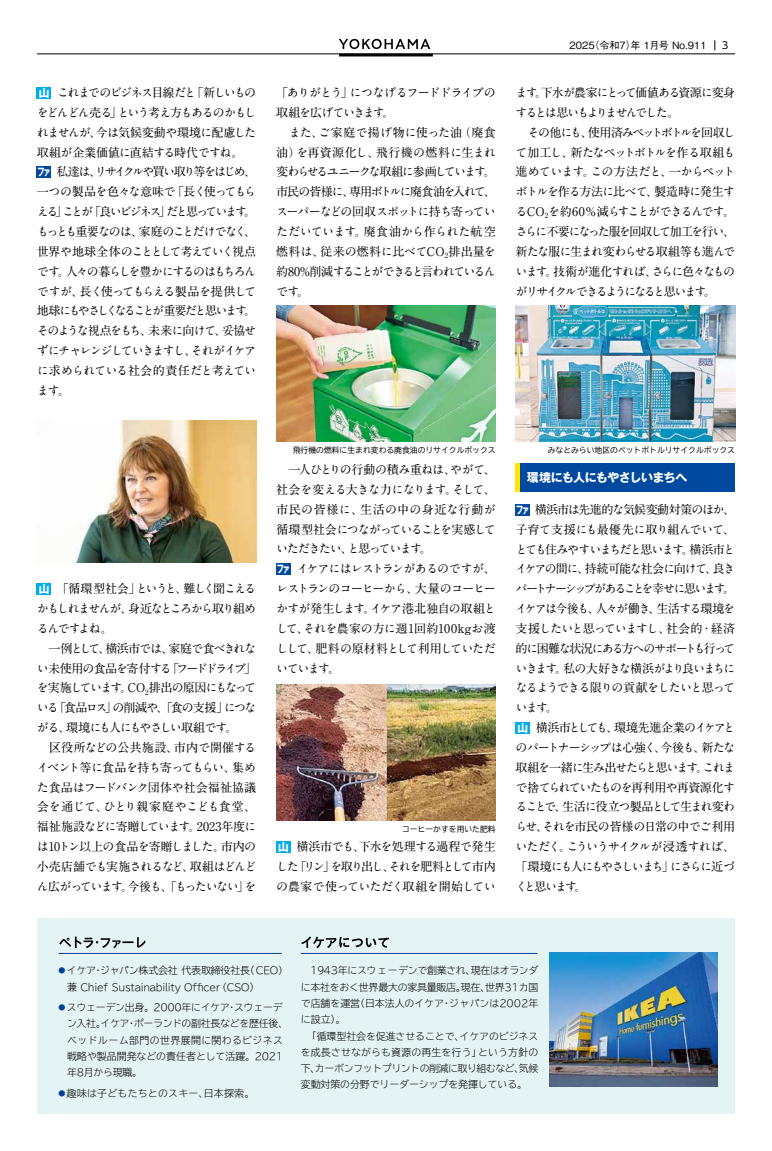
<style>
.page{position:relative;width:772px;height:1151px;background:#fff}
.page>*{position:absolute;margin:0;border:0;box-sizing:border-box;transform-origin:0 0}
.t1{font:700 12px/19.8px "A1 Mincho Std";letter-spacing:-.1em;color:#000}
.t2{font:700 12px/19.8px "A1 Mincho Std";letter-spacing:-.065em;color:#000}
.t3{font:700 12px/19.8px "A1 Mincho Std";letter-spacing:-.08em;color:#000}
.t4{font:700 12px "Gothic MB101 Pr 6 N";letter-spacing:-.045em;color:#fff}
.t5{font:500 10px "Gothic BBB Pr 6 N";color:#000}
.t6{font:300 9.9px/16.3px "TBUD Go Std Super";letter-spacing:-.015em;color:#000}
.t7{font:300 9.9px "TBUD Go Std Super";letter-spacing:.02em;color:#000}
.t8{font:9.9px "UD Shin M Go Pr 6 N";color:#000}
.t9{font:7.8px "TBUD Go Std";color:#000}
.s1{font-family:"Gothic MB101 Pr 6 N";font-size:10.6px;color:#fff}
.s2{font-size:6.9px;color:#003d96}
</style>
<div class="page">
<div style="left:37px;top:918px;width:697px;height:196px;background:#e4f3f4"></div>
<div style="left:37px;top:87px;width:14px;height:12px;background:#00acec"></div>
<div style="left:37px;top:167px;width:14px;height:11px;background:#00499f"></div>
<img style="left:75px;top:421px;width:181px;height:142px">
<div style="left:37px;top:583px;width:14px;height:12px;background:#00acec"></div>
<img style="left:276px;top:306px;width:219px;height:136px">
<div style="left:276px;top:563px;width:14px;height:12px;background:#00499f"></div>
<img style="left:276px;top:685px;width:219px;height:136px">
<div style="left:276px;top:841px;width:14px;height:12px;background:#00acec"></div>
<img style="left:515px;top:306px;width:219px;height:136px">
<div style="left:515px;top:463px;width:219px;height:29px;background:#00499f"></div>
<hr style="left:515px;top:463px;width:4px;height:29px;background:#ffe600">
<div style="left:515px;top:504px;width:14px;height:11px;background:#00499f"></div>
<div style="left:515px;top:722px;width:14px;height:11px;background:#00acec"></div>
<svg style="left:301px;top:936px;width:88px;height:12px"></svg>
<img style="left:549px;top:952px;width:167px;height:135px">
<svg style="left:59px;top:937px;width:86px;height:11px"></svg>
<hr style="left:59px;top:953px;width:222px;height:1px;background:#003d96">
<hr style="left:300px;top:953px;width:237px;height:1px;background:#003d96">
<svg style="left:338px;top:39px;width:92px;height:10px"></svg>
<hr style="left:339px;top:54px;width:93px;height:2px;background:#000">
<hr style="left:37px;top:54px;width:697px;height:1px;background:#000">
<p class="t1" style="left:37px;top:81px;width:221px"><span class="s1">山</span> これまでのビジネス目線だと「新しいものをどんどん売る」という考え方もあるのかもしれませんが、今は気候変動や環境に配慮した取組が企業価値に直結する時代ですね。<br><span class="s1">ファ</span> 私達は、リサイクルや買い取り等をはじめ、一つの製品を色々な意味で「長く使ってもらえる」ことが「良いビジネス」だと思っています。もっとも重要なのは、家庭のことだけでなく、世界や地球全体のこととして考えていく視点です。人々の暮らしを豊かにするのはもちろんですが、長く使ってもらえる製品を提供して地球にもやさしくなることが重要だと思います。そのような視点をもち、未来に向けて、妥協せずにチャレンジしていきますし、それがイケアに求められている社会的責任だと考えています。</p>
<p class="t1" style="left:37px;top:577px;width:221px"><span class="s1">山</span> 「循環型社会」というと、難しく聞こえるかもしれませんが、身近なところから取り組めるんですよね。<br>　一例として、横浜市では、家庭で食べきれない未使用の食品を寄付する「フードドライブ」を実施しています。CO<sub>2</sub>排出の原因にもなっている「食品ロス」の削減や、「食の支援」につながる、環境にも人にもやさしい取組です。<br>　区役所などの公共施設、市内で開催するイベント等に食品を持ち寄ってもらい、集めた食品はフードバンク団体や社会福祉協議会を通じて、ひとり親家庭やこども食堂、福祉施設などに寄贈しています。2023年度には10トン以上の食品を寄贈しました。市内の小売店舗でも実施されるなど、取組はどんどん広がっています。今後も、「もったいない」を</p>
<p class="t3" style="left:276px;top:81px;width:221px">「ありがとう」につなげるフードドライブの取組を広げていきます。<br>　また、ご家庭で揚げ物に使った油（廃食油）を再資源化し、飛行機の燃料に生まれ変わらせるユニークな取組に参画しています。市民の皆様に、専用ボトルに廃食油を入れて、スーパーなどの回収スポットに持ち寄っていただいています。廃食油から作られた航空燃料は、従来の燃料に比べてCO<sub>2</sub>排出量を約80%削減することができると言われているんです。</p>
<p class="t5" style="left:569px;top:37px;width:138px">2025（令和7）年 1月号 No.911</p>
<p class="t8" style="left:721px;top:37px;width:8px">3</p>
<p class="t1" style="left:515px;top:81px;width:221px">ます。下水が農家にとって価値ある資源に変身するとは思いもよりませんでした。<br>　その他にも、使用済みペットボトルを回収して加工し、新たなペットボトルを作る取組も進めています。この方法だと、一からペットボトルを作る方法に比べて、製造時に発生するCO<sub>2</sub>を約60％減らすことができるんです。さらに不要になった服を回収して加工を行い、新たな服に生まれ変わらせる取組等も進んでいます。技術が進化すれば、さらに色々なものがリサイクルできるようになると思います。</p>
<p class="t9" style="left:292px;top:443px;width:204px">飛行機の燃料に生まれ変わる廃食油のリサイクルボックス</p>
<p class="t2" style="left:276px;top:458px;width:221px">　一人ひとりの行動の積み重ねは、やがて、社会を変える大きな力になります。そして、市民の皆様に、生活の中の身近な行動が循環型社会につながっていることを実感していただきたい、と思っています。<br><span class="s1">ファ</span> イケアにはレストランがあるのですが、レストランのコーヒーから、大量のコーヒーかすが発生します。イケア港北独自の取組として、それを農家の方に週1回約100kgお渡しして、肥料の原材料として利用していただいています。</p>
<p class="t9" style="left:402px;top:823px;width:95px">コーヒーかすを用いた肥料</p>
<p class="t1" style="left:276px;top:835px;width:221px;text-align:justify"><span class="s1">山</span> 横浜市でも、下水を処理する過程で発生した「リン」を取り出し、それを肥料として市内の農家で使っていただく取組を開始してい</p>
<p class="t9" style="left:547px;top:443px;width:189px">みなとみらい地区のペットボトルリサイクルボックス</p>
<p class="t4" style="left:526px;top:468px;width:162px">環境にも人にもやさしいまちへ</p>
<p class="t1" style="left:515px;top:498px;width:221px"><span class="s1">ファ</span> 横浜市は先進的な気候変動対策のほか、子育て支援にも最優先に取り組んでいて、とても住みやすいまちだと思います。横浜市とイケアの間に、持続可能な社会に向けて、良きパートナーシップがあることを幸せに思います。イケアは今後も、人々が働き、生活する環境を支援したいと思っていますし、社会的・経済的に困難な状況にある方へのサポートも行っていきます。私の大好きな横浜がより良いまちになるようできる限りの貢献をしたいと思っています。<br><span class="s1">山</span> 横浜市としても、環境先進企業のイケアとのパートナーシップは心強く、今後も、新たな取組を一緒に生み出せたらと思います。これまで捨てられていたものを再利用や再資源化することで、生活に役立つ製品として生まれ変わらせ、それを市民の皆様の日常の中でご利用いただく。こういうサイクルが浸透すれば、「環境にも人にもやさしいまち」にさらに近づくと思います。</p>
<p class="t6" style="left:67px;top:962px;width:222px;text-indent:-9px"><span class="s2">●</span> イケア・ジャパン株式会社 代表取締役社長（CEO）兼 Chief Sustainability Officer（CSO）</p>
<p class="t6" style="left:67px;top:999px;width:222px;text-indent:-8px"><span class="s2">●</span> スウェーデン出身。2000年にイケア・スウェーデン入社。イケア・ポーランドの副社長などを歴任後、ベッドルーム部門の世界展開に関わるビジネス戦略や製品開発などの責任者として活躍。2021年8月から現職。</p>
<p class="t7" style="left:59px;top:1085px;width:197px"><span class="s2">●</span> 趣味は子どもたちとのスキー、日本探索。</p>
<p class="t6" style="left:300px;top:962px;width:239px">　1943年にスウェーデンで創業され、現在はオランダに本社をおく世界最大の家具量販店。現在、世界31カ国で店舗を運営（日本法人のイケア・ジャパンは2002年に設立）。<br>　「循環型社会を促進させることで、イケアのビジネスを成長させながらも資源の再生を行う」という方針の下、カーボンフットプリントの削減に取り組むなど、気候変動対策の分野でリーダーシップを発揮している。</p>
</div>
